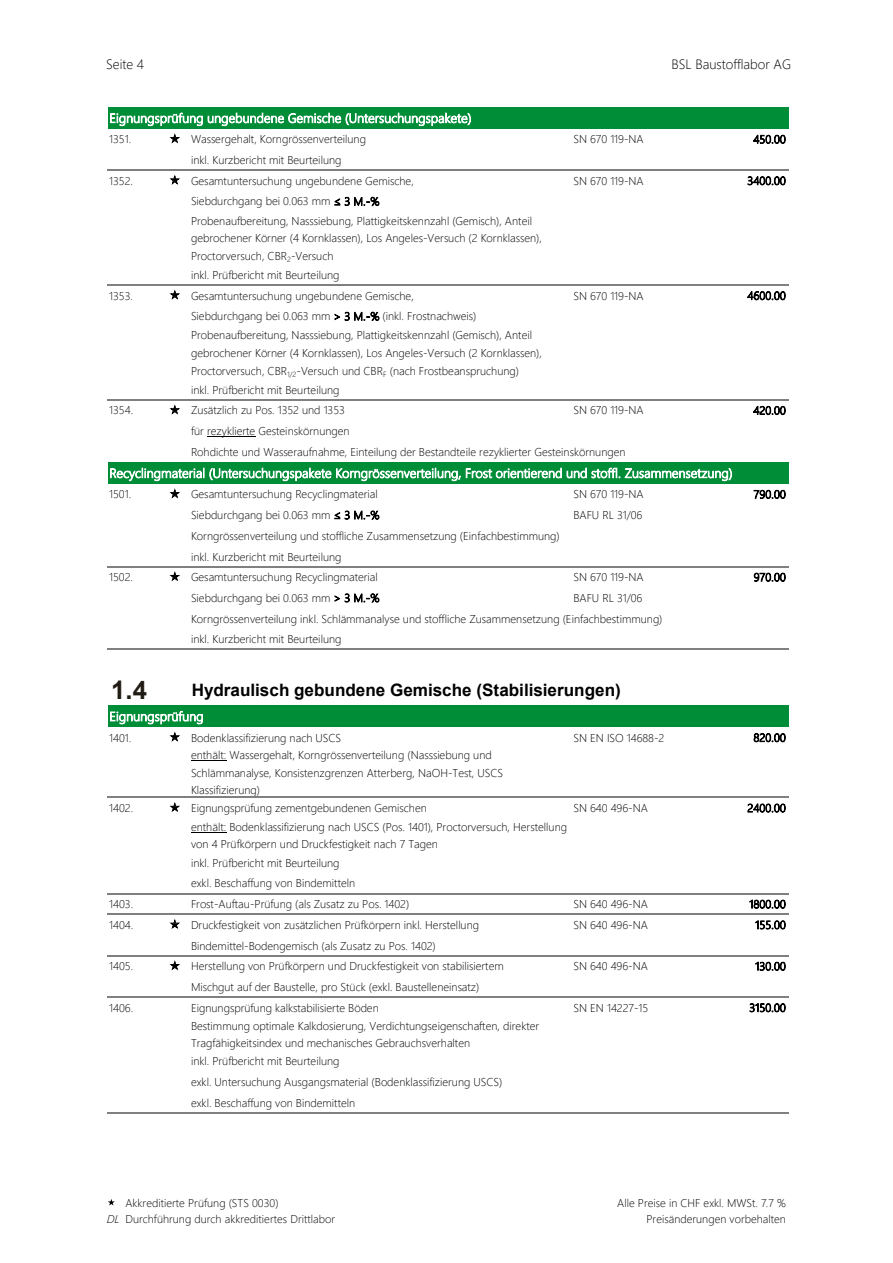
<style>
.page{position:relative;width:893px;height:1263px;background:#fff}
.page>*{position:absolute;margin:0;border:0;box-sizing:border-box;transform-origin:0 0}
.t1{font:700 25.8px "Arial";color:#201c14}
.t2{font:700 17.1px "Arial";color:#000}
.t3{font:300 13.5px "Segoe UI";color:#000}
.t4{font:300 12.75px "Segoe UI";letter-spacing:.015em;color:#fff}
.t5{font:300 11.4px/20.7px "Segoe UI";color:#000}
.t6{font:300 11.25px/16.6px "Segoe UI";letter-spacing:.005em;color:#000}
.s1{font-style:italic}
</style>
<div class="page">
<div style="left:108px;top:108px;width:680px;height:21px;background:#008d38"></div>
<div style="left:108px;top:462px;width:680px;height:22px;background:#008d38"></div>
<div style="left:108px;top:705px;width:680px;height:22px;background:#008d38"></div>
<hr style="left:207px;top:436px;width:48px;height:1px;background:#000">
<hr style="left:191px;top:760px;width:35px;height:1px;background:#000">
<hr style="left:191px;top:832px;width:35px;height:1px;background:#000">
<hr style="left:107px;top:169px;width:681px;height:2px;background:#808080">
<hr style="left:107px;top:284px;width:681px;height:2px;background:#808080">
<hr style="left:107px;top:399px;width:681px;height:2px;background:#808080">
<hr style="left:107px;top:566px;width:681px;height:1px;background:#808080">
<hr style="left:107px;top:649px;width:681px;height:1px;background:#808080">
<hr style="left:107px;top:797px;width:681px;height:1px;background:#808080">
<hr style="left:107px;top:893px;width:681px;height:1px;background:#808080">
<hr style="left:107px;top:913px;width:681px;height:2px;background:#808080">
<hr style="left:107px;top:955px;width:681px;height:1px;background:#808080">
<hr style="left:107px;top:996px;width:681px;height:2px;background:#808080">
<hr style="left:107px;top:1112px;width:681px;height:1px;background:#808080">
<svg style="left:108px;top:1199px;width:7px;height:6px"></svg>
<p class="t3" style="left:106px;top:51px;width:39px">Seite 4</p>
<p class="t3" style="left:671px;top:51px;width:121px">BSL Baustofflabor AG</p>
<p class="t4" style="left:109px;top:106px;width:364px">Eignungsprüfung ungebundene Gemische (Untersuchungspakete)</p>
<p class="t5" style="left:109px;top:128px;width:23px">1351.</p>
<p class="t5" style="left:191px;top:128px;width:177px">Wassergehalt, Korngrössenverteilung</p>
<p class="t5" style="left:573px;top:128px;width:72px">SN 670 119-NA</p>
<p class="t5" style="left:753px;top:128px;width:34px">450.00</p>
<p class="t5" style="left:191px;top:149px;width:152px">inkl. Kurzbericht mit Beurteilung</p>
<p class="t5" style="left:109px;top:169px;width:25px">1352.</p>
<p class="t5" style="left:191px;top:169px;width:224px">Gesamtuntersuchung ungebundene Gemische,</p>
<p class="t5" style="left:573px;top:169px;width:72px">SN 670 119-NA</p>
<p class="t5" style="left:747px;top:169px;width:40px">3400.00</p>
<p class="t5" style="left:191px;top:191px;width:343px;line-height:19px">Siebdurchgang bei 0.063 mm ≤ 3 M.-%<br>Probenaufbereitung, Nasssiebung, Plattigkeitskennzahl (Gemisch), Anteil</p>
<p class="t5" style="left:191px;top:228px;width:352px;line-height:17.7px">gebrochener Körner (4 Kornklassen), Los Angeles-Versuch (2 Kornklassen),<br>Proctorversuch, CBR<sub>2</sub>-Versuch</p>
<p class="t5" style="left:191px;top:263px;width:150px">inkl. Prüfbericht mit Beurteilung</p>
<p class="t5" style="left:109px;top:284px;width:25px">1353.</p>
<p class="t5" style="left:191px;top:284px;width:224px">Gesamtuntersuchung ungebundene Gemische,</p>
<p class="t5" style="left:573px;top:284px;width:72px">SN 670 119-NA</p>
<p class="t5" style="left:747px;top:284px;width:40px">4600.00</p>
<p class="t5" style="left:191px;top:306px;width:343px;line-height:19px">Siebdurchgang bei 0.063 mm &gt; 3 M.-% (inkl. Frostnachweis)<br>Probenaufbereitung, Nasssiebung, Plattigkeitskennzahl (Gemisch), Anteil</p>
<p class="t5" style="left:191px;top:343px;width:352px;line-height:17.7px">gebrochener Körner (4 Kornklassen), Los Angeles-Versuch (2 Kornklassen),<br>Proctorversuch, CBR<sub>1/2</sub>-Versuch und CBR<sub>F</sub> (nach Frostbeanspruchung)</p>
<p class="t5" style="left:191px;top:378px;width:150px">inkl. Prüfbericht mit Beurteilung</p>
<p class="t5" style="left:109px;top:399px;width:25px">1354.</p>
<p class="t5" style="left:191px;top:399px;width:155px">Zusätzlich zu Pos. 1352 und 1353</p>
<p class="t5" style="left:573px;top:399px;width:72px">SN 670 119-NA</p>
<p class="t5" style="left:753px;top:399px;width:34px">420.00</p>
<p class="t5" style="left:191px;top:420px;width:436px">für rezyklierte Gesteinskörnungen<br>Rohdichte und Wasseraufnahme, Einteilung der Bestandteile rezyklierter Gesteinskörnungen</p>
<p class="t4" style="left:109px;top:461px;width:625px">Recyclingmaterial (Untersuchungspakete Korngrössenverteilung, Frost orientierend und stoffl. Zusammensetzung)</p>
<p class="t5" style="left:109px;top:483px;width:23px">1501.</p>
<p class="t5" style="left:191px;top:483px;width:188px">Gesamtuntersuchung Recyclingmaterial</p>
<p class="t5" style="left:573px;top:483px;width:72px">SN 670 119-NA</p>
<p class="t5" style="left:754px;top:483px;width:34px">790.00</p>
<p class="t5" style="left:191px;top:504px;width:190px">Siebdurchgang bei 0.063 mm ≤ 3 M.-%</p>
<p class="t5" style="left:573px;top:504px;width:71px">BAFU RL 31/06</p>
<p class="t5" style="left:191px;top:524px;width:370px">Korngrössenverteilung und stoffliche Zusammensetzung (Einfachbestimmung) inkl. Kurzbericht mit Beurteilung</p>
<p class="t5" style="left:109px;top:566px;width:25px">1502.</p>
<p class="t5" style="left:191px;top:566px;width:188px">Gesamtuntersuchung Recyclingmaterial</p>
<p class="t5" style="left:573px;top:566px;width:72px">SN 670 119-NA</p>
<p class="t5" style="left:754px;top:566px;width:34px">970.00</p>
<p class="t5" style="left:191px;top:586px;width:190px">Siebdurchgang bei 0.063 mm &gt; 3 M.-%</p>
<p class="t5" style="left:191px;top:586px;width:473px;text-indent:382px">BAFU RL 31/06<br>Korngrössenverteilung inkl. Schlämmanalyse und stoffliche Zusammensetzung (Einfachbestimmung) inkl. Kurzbericht mit Beurteilung</p>
<h1 class="t1" style="left:111px;top:671px;width:37px">1.4</h1>
<h2 class="t2" style="left:192px;top:677px;width:430px">Hydraulisch gebundene Gemische (Stabilisierungen)</h2>
<p class="t4" style="left:109px;top:704px;width:96px">Eignungsprüfung</p>
<p class="t5" style="left:109px;top:726px;width:24px">1401.</p>
<p class="t5" style="left:191px;top:726px;width:152px">Bodenklassifizierung nach USCS</p>
<p class="t5" style="left:573px;top:726px;width:92px">SN EN ISO 14688-2</p>
<p class="t5" style="left:753px;top:726px;width:34px">820.00</p>
<p class="t5" style="left:191px;top:745px;width:314px;line-height:17.5px">enthält: Wassergehalt, Korngrössenverteilung (Nasssiebung und<br>Schlämmanalyse, Konsistenzgrenzen Atterberg, NaOH-Test, USCS<br>Klassifizierung)</p>
<p class="t5" style="left:109px;top:796px;width:25px">1402.</p>
<p class="t5" style="left:191px;top:796px;width:237px">Eignungsprüfung zementgebundenen Gemischen</p>
<p class="t5" style="left:573px;top:796px;width:76px">SN 640 496-NA</p>
<p class="t5" style="left:747px;top:796px;width:40px">2400.00</p>
<p class="t5" style="left:191px;top:817px;width:378px;line-height:17.4px">enthält: Bodenklassifizierung nach USCS (Pos. 1401), Proctorversuch, Herstellung von 4 Prüfkörpern und Druckfestigkeit nach 7 Tagen</p>
<p class="t5" style="left:191px;top:851px;width:166px">inkl. Prüfbericht mit Beurteilung exkl. Beschaffung von Bindemitteln</p>
<p class="t5" style="left:109px;top:893px;width:25px">1403.</p>
<p class="t5" style="left:191px;top:893px;width:220px">Frost-Auftau-Prüfung (als Zusatz zu Pos. 1402)</p>
<p class="t5" style="left:573px;top:893px;width:76px">SN 640 496-NA</p>
<p class="t5" style="left:749px;top:893px;width:38px">1800.00</p>
<p class="t5" style="left:109px;top:913px;width:26px">1404.</p>
<p class="t5" style="left:191px;top:913px;width:290px">Druckfestigkeit von zusätzlichen Prüfkörpern inkl. Herstellung</p>
<p class="t5" style="left:573px;top:913px;width:76px">SN 640 496-NA</p>
<p class="t5" style="left:755px;top:913px;width:32px">155.00</p>
<p class="t5" style="left:191px;top:934px;width:246px">Bindemittel-Bodengemisch (als Zusatz zu Pos. 1402)</p>
<p class="t5" style="left:109px;top:955px;width:25px">1405.</p>
<p class="t5" style="left:191px;top:955px;width:314px">Herstellung von Prüfkörpern und Druckfestigkeit von stabilisiertem</p>
<p class="t5" style="left:573px;top:955px;width:76px">SN 640 496-NA</p>
<p class="t5" style="left:755px;top:955px;width:32px">130.00</p>
<p class="t5" style="left:191px;top:975px;width:290px">Mischgut auf der Baustelle, pro Stück (exkl. Baustelleneinsatz)</p>
<p class="t5" style="left:109px;top:996px;width:25px">1406.</p>
<p class="t5" style="left:191px;top:996px;width:189px">Eignungsprüfung kalkstabilisierte Böden</p>
<p class="t5" style="left:573px;top:996px;width:76px">SN EN 14227-15</p>
<p class="t5" style="left:749px;top:996px;width:38px">3150.00</p>
<p class="t5" style="left:191px;top:1016px;width:350px;line-height:17.7px">Bestimmung optimale Kalkdosierung, Verdichtungseigenschaften, direkter<br>Tragfähigkeitsindex und mechanisches Gebrauchsverhalten<br>inkl. Prüfbericht mit Beurteilung</p>
<p class="t5" style="left:191px;top:1070px;width:313px">exkl. Untersuchung Ausgangsmaterial (Bodenklassifizierung USCS) exkl. Beschaffung von Bindemitteln</p>
<p class="t6" style="left:107px;top:1193px;width:230px;text-indent:19px">Akkreditierte Prüfung (STS 0030)<br><span class="s1">DL</span> Durchführung durch akkreditiertes Drittlabor</p>
<p class="t6" style="left:617px;top:1193px;width:170px;text-align:right">Alle Preise in CHF exkl. MWSt. 7.7 %<br>Preisänderungen vorbehalten</p>
</div>
